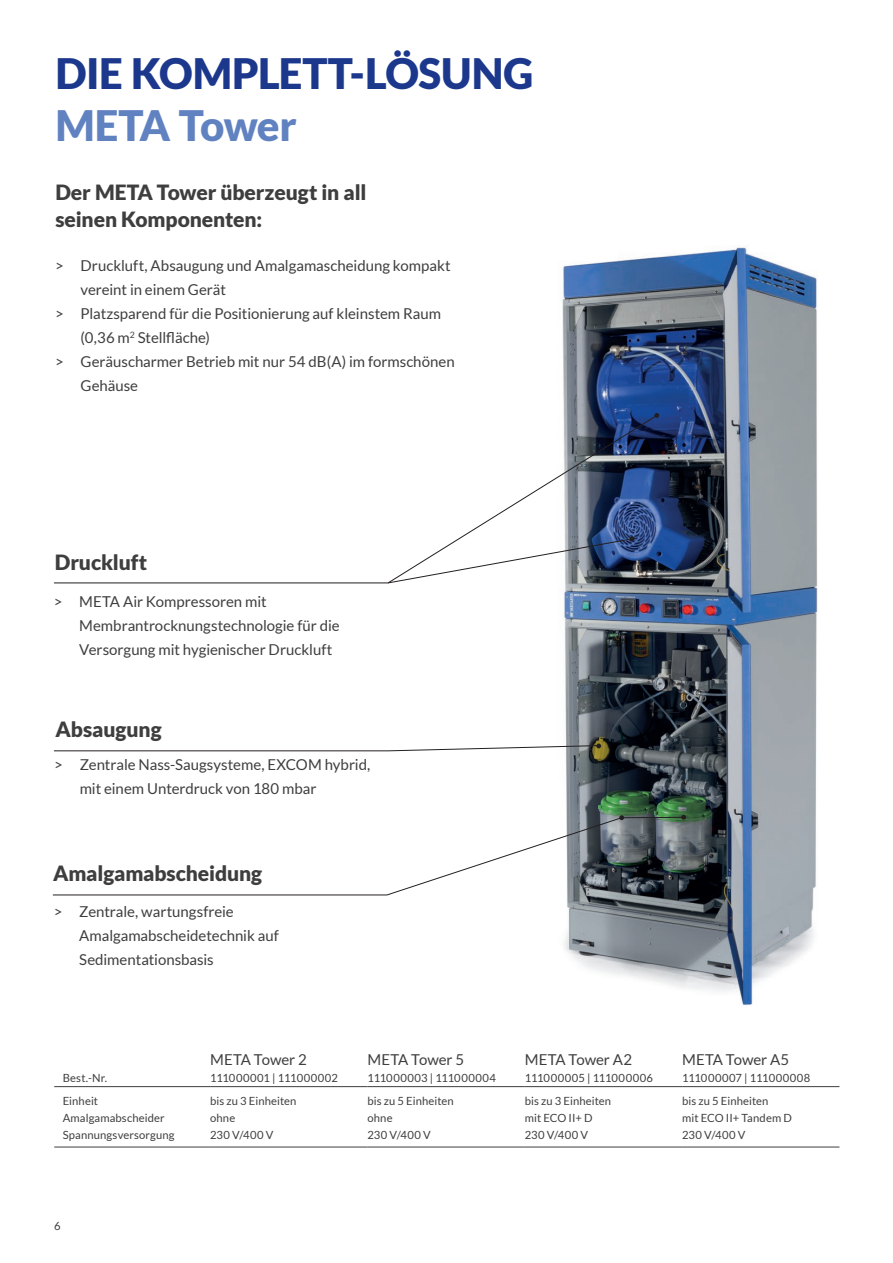
<style>
.page{position:relative;width:893px;height:1263px;background:#fff}
.page>*{position:absolute;margin:0;border:0;box-sizing:border-box;transform-origin:0 0}
.t1{font:900 42px "Lato";letter-spacing:-.005em;color:#1b388c}
.t2{font:900 42px "Lato";letter-spacing:-.02em;color:#6182c1}
.highlights_rechts{font:900 21px/27px "Lato";letter-spacing:-.005em;color:#3e3e3f}
.Tabelle_Überschrift_Grundschnitt_Lato_Re{font:15px/24px "Lato";color:#3e3e3f}
.tabelle{font:11.25px "Lato";letter-spacing:.01em;color:#3e3e3f}
.tabelle_Grundschnitt_Lato_Regular_7_5_AN{font:11.25px "Lato";letter-spacing:.025em;color:#3e3e3f}
</style>
<div class="page">
<img style="left:562px;top:247px;width:256px;height:758px">
<hr style="left:54px;top:1086px;width:156px;height:1px;background:#3e3e3f">
<hr style="left:210px;top:1086px;width:157px;height:1px;background:#3e3e3f">
<hr style="left:367px;top:1086px;width:158px;height:1px;background:#3e3e3f">
<hr style="left:525px;top:1086px;width:157px;height:1px;background:#3e3e3f">
<hr style="left:682px;top:1086px;width:157px;height:1px;background:#3e3e3f">
<hr style="left:54px;top:1147px;width:156px;height:1px;background:#3e3e3f">
<hr style="left:210px;top:1147px;width:157px;height:1px;background:#3e3e3f">
<hr style="left:367px;top:1147px;width:158px;height:1px;background:#3e3e3f">
<hr style="left:525px;top:1147px;width:157px;height:1px;background:#3e3e3f">
<hr style="left:682px;top:1147px;width:157px;height:1px;background:#3e3e3f">
<svg style="left:681px;top:815px;width:5px;height:5px"></svg>
<svg style="left:54px;top:743px;width:547px;height:9px"></svg>
<svg style="left:54px;top:582px;width:333px;height:2px"></svg>
<svg style="left:52px;top:816px;width:632px;height:80px"></svg>
<svg style="left:387px;top:414px;width:271px;height:170px"></svg>
<p class="t1" style="left:55px;top:49px;width:479px">DIE KOMPLETT-LÖSUNG</p>
<p class="t2" style="left:55px;top:101px;width:243px">META Tower</p>
<p class="highlights_rechts" style="left:55px;top:178px;width:312px">Der META Tower überzeugt in all seinen Komponenten:</p>
<p class="Tabelle_Überschrift_Grundschnitt_Lato_Re" style="left:81px;top:253px;width:372px;text-indent:-26px">&gt; Druckluft, Absaugung und Amalgamascheidung kompakt vereint in einem Gerät</p>
<p class="Tabelle_Überschrift_Grundschnitt_Lato_Re" style="left:81px;top:301px;width:362px;text-indent:-26px">&gt; Platzsparend für die Positionierung auf kleinstem Raum (0,36 m<sup>2</sup> Stellfläche)</p>
<p class="Tabelle_Überschrift_Grundschnitt_Lato_Re" style="left:81px;top:349px;width:376px;text-indent:-26px">&gt; Geräuscharmer Betrieb mit nur 54 dB(A) im formschönen<br>Gehäuse</p>
<p class="highlights_rechts" style="left:55px;top:548px;width:94px">Druckluft</p>
<p class="Tabelle_Überschrift_Grundschnitt_Lato_Re" style="left:79px;top:589px;width:262px;text-indent:-26px">&gt; META Air Kompressoren mit<br>Membrantrocknungstechnologie für die<br>Versorgung mit hygienischer Druckluft</p>
<p class="highlights_rechts" style="left:56px;top:715px;width:108px">Absaugung</p>
<p class="Tabelle_Überschrift_Grundschnitt_Lato_Re" style="left:80px;top:753px;width:292px;text-indent:-26px">&gt; Zentrale Nass-Saugsysteme, EXCOM hybrid, mit einem Unterdruck von 180 mbar</p>
<p class="highlights_rechts" style="left:53px;top:859px;width:211px">Amalgamabscheidung</p>
<p class="Tabelle_Überschrift_Grundschnitt_Lato_Re" style="left:79px;top:899px;width:201px;text-indent:-26px">&gt; Zentrale, wartungsfreie<br>Amalgamabscheidetechnik auf<br>Sedimentationsbasis</p>
<p class="Tabelle_Überschrift_Grundschnitt_Lato_Re" style="left:210px;top:1047px;width:98px">META Tower 2</p>
<p class="Tabelle_Überschrift_Grundschnitt_Lato_Re" style="left:367px;top:1047px;width:98px">META Tower 5</p>
<p class="Tabelle_Überschrift_Grundschnitt_Lato_Re" style="left:525px;top:1047px;width:109px">META Tower A2</p>
<p class="Tabelle_Überschrift_Grundschnitt_Lato_Re" style="left:682px;top:1047px;width:109px">META Tower A5</p>
<p class="tabelle_Grundschnitt_Lato_Regular_7_5_AN" style="left:63px;top:1072px;width:46px">Best.-Nr.</p>
<p class="tabelle_Grundschnitt_Lato_Regular_7_5_AN" style="left:210px;top:1072px;width:129px">111000001 | 111000002</p>
<p class="tabelle_Grundschnitt_Lato_Regular_7_5_AN" style="left:367px;top:1072px;width:130px">111000003 | 111000004</p>
<p class="tabelle_Grundschnitt_Lato_Regular_7_5_AN" style="left:525px;top:1072px;width:130px">111000005 | 111000006</p>
<p class="tabelle_Grundschnitt_Lato_Regular_7_5_AN" style="left:682px;top:1072px;width:130px">111000007 | 111000008</p>
<p class="tabelle" style="left:63px;top:1094px;width:37px">Einheit</p>
<p class="tabelle" style="left:210px;top:1094px;width:88px">bis zu 3 Einheiten</p>
<p class="tabelle" style="left:367px;top:1094px;width:88px">bis zu 5 Einheiten</p>
<p class="tabelle" style="left:525px;top:1094px;width:88px">bis zu 3 Einheiten</p>
<p class="tabelle" style="left:682px;top:1094px;width:88px">bis zu 5 Einheiten</p>
<p class="tabelle" style="left:63px;top:1111px;width:103px">Amalgamabscheider</p>
<p class="tabelle" style="left:210px;top:1111px;width:27px">ohne</p>
<p class="tabelle" style="left:367px;top:1111px;width:27px">ohne</p>
<p class="tabelle" style="left:525px;top:1111px;width:69px">mit ECO II+ D</p>
<p class="tabelle" style="left:682px;top:1111px;width:111px">mit ECO II+ Tandem D</p>
<p class="tabelle" style="left:63px;top:1128px;width:113px">Spannungsversorgung</p>
<p class="tabelle" style="left:210px;top:1128px;width:65px">230 V/400 V</p>
<p class="tabelle" style="left:367px;top:1128px;width:65px">230 V/400 V</p>
<p class="tabelle" style="left:525px;top:1128px;width:65px">230 V/400 V</p>
<p class="tabelle" style="left:682px;top:1128px;width:65px">230 V/400 V</p>
<p class="tabelle" style="left:54px;top:1220px;width:8px">6</p>
</div>
